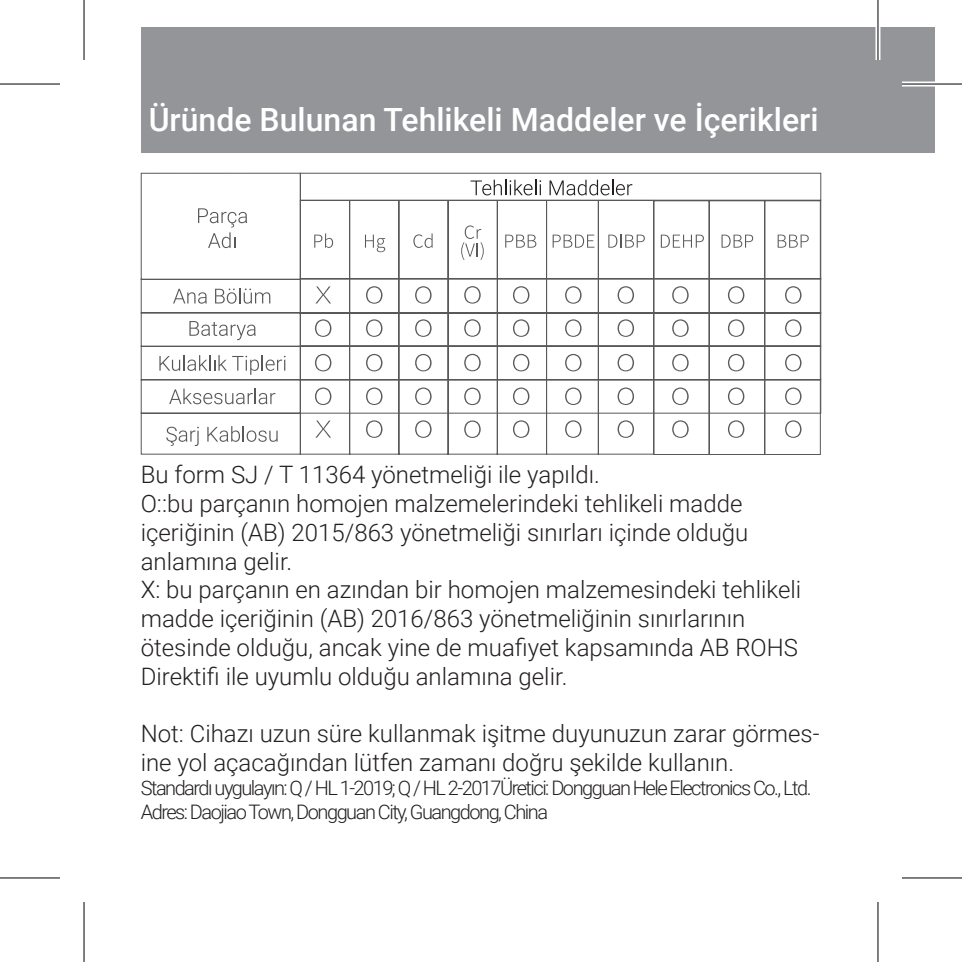
<style>
.page{position:relative;width:962px;height:962px;background:#fff}
.page>*{position:absolute;margin:0;border:0;box-sizing:border-box;transform-origin:0 0}
.t1{font:500 32px "Roboto";color:#fff}
.t2{font:300 24px/28.8px "Roboto";color:#231f20}
.t3{font:300 20px/24px "Roboto";letter-spacing:-.075em;color:#231f20}
</style>
<div class="page">
<svg style="left:140px;top:172px;width:681px;height:283px"></svg>
<svg style="left:315px;top:420px;width:16px;height:17px"></svg>
<svg style="left:464px;top:420px;width:17px;height:18px"></svg>
<svg style="left:415px;top:420px;width:16px;height:18px"></svg>
<svg style="left:513px;top:420px;width:16px;height:18px"></svg>
<svg style="left:565px;top:420px;width:16px;height:18px"></svg>
<svg style="left:617px;top:420px;width:17px;height:18px"></svg>
<svg style="left:672px;top:420px;width:16px;height:18px"></svg>
<svg style="left:728px;top:420px;width:16px;height:18px"></svg>
<svg style="left:785px;top:420px;width:16px;height:18px"></svg>
<svg style="left:366px;top:420px;width:16px;height:18px"></svg>
<div style="left:300px;top:173px;width:521px;height:28px;border:1px solid #57585a"></div>
<svg style="left:299px;top:199px;width:522px;height:215px"></svg>
<svg style="left:470px;top:180px;width:71px;height:15px"></svg>
<svg style="left:549px;top:180px;width:83px;height:15px"></svg>
<svg style="left:173px;top:289px;width:34px;height:15px"></svg>
<svg style="left:215px;top:288px;width:55px;height:16px"></svg>
<svg style="left:189px;top:321px;width:67px;height:19px"></svg>
<svg style="left:159px;top:355px;width:126px;height:20px"></svg>
<svg style="left:169px;top:388px;width:106px;height:16px"></svg>
<svg style="left:166px;top:427px;width:33px;height:19px"></svg>
<svg style="left:207px;top:426px;width:71px;height:16px"></svg>
<svg style="left:198px;top:208px;width:49px;height:40px"></svg>
<div style="left:141px;top:27px;width:793px;height:126px;background:#939598"></div>
<div style="left:902px;top:81px;width:60px;height:5px;background:#fff"></div>
<svg style="left:0;top:878px;width:60px;height:1px"></svg>
<svg style="left:902px;top:878px;width:60px;height:1px"></svg>
<svg style="left:875px;top:0;width:5px;height:60px"></svg>
<svg style="left:878px;top:902px;width:1px;height:60px"></svg>
<hr style="left:0;top:83px;width:60px;height:2px;background:#000">
<hr style="left:902px;top:83px;width:60px;height:2px;background:#000">
<hr style="left:0;top:877px;width:60px;height:1px;background:#000">
<hr style="left:902px;top:877px;width:60px;height:1px;background:#000">
<hr style="left:83px;top:0;width:2px;height:60px;background:#000">
<hr style="left:83px;top:902px;width:2px;height:60px;background:#000">
<hr style="left:877px;top:0;width:1px;height:60px;background:#000">
<hr style="left:877px;top:902px;width:1px;height:60px;background:#000">
<p class="t1" style="left:149px;top:97px;width:671px">Üründe Bulunan Tehlikeli Maddeler ve İçerikleri</p>
<p class="t2" style="left:141px;top:459px;width:662px">Bu form SJ / T 11364 yönetmeliği ile yapıldı.<br>O::bu parçanın homojen malzemelerindeki tehlikeli madde içeriğinin (AB) 2015/863 yönetmeliği sınırları içinde olduğu anlamına gelir.<br>X: bu parçanın en azından bir homojen malzemesindeki tehlikeli madde içeriğinin (AB) 2016/863 yönetmeliğinin sınırlarının ötesinde olduğu, ancak yine de muafiyet kapsamında AB ROHS Direktifi ile uyumlu olduğu anlamına gelir.</p>
<p class="t2" style="left:141px;top:718px;width:680px">Not: Cihazı uzun süre kullanmak işitme duyunuzun zarar görmes&shy;ine yol açacağından lütfen zamanı doğru şekilde kullanın.</p>
<p class="t3" style="left:141px;top:775px;width:672px">Standardı uygulayın: Q / HL 1-2019; Q / HL 2-2017Üretici: Dongguan Hele Electronics Co., Ltd.<br>Adres: Daojiao Town, Dongguan City, Guangdong, China</p>
</div>
